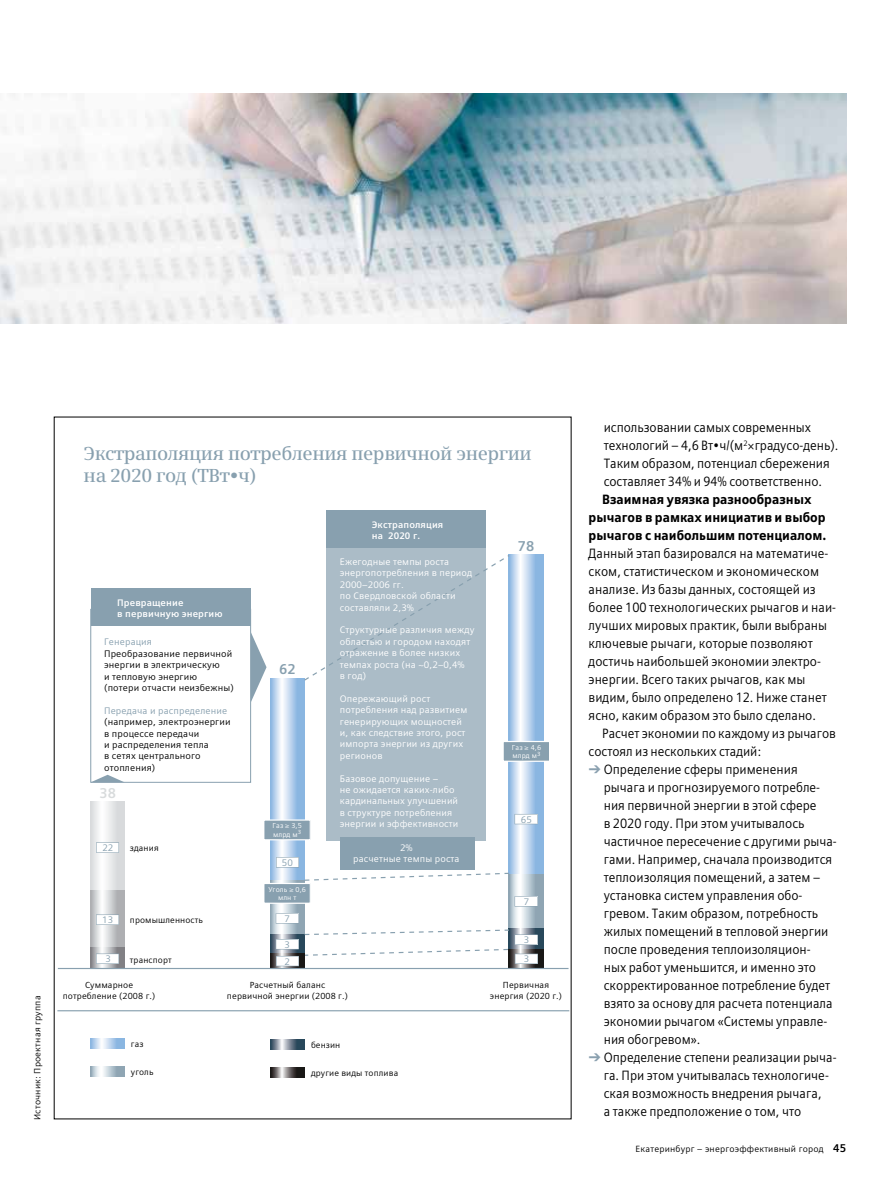
<style>
.page{position:relative;width:893px;height:1191px;background:#fff}
.page>*{position:absolute;margin:0;border:0;box-sizing:border-box;transform-origin:0 0}
.t1{font:600 18.9px/22.6px "Siemens Serif";letter-spacing:-.025em;color:#88a0af}
.t2{font:700 14.25px "Siemens Sans";color:#88a0af}
.t3{font:700 14.25px "Siemens Sans";color:#d8dbdc}
.t4{font:13.5px/18px "Siemens Sans";color:#000;scale:.92 1}
.t5{font:900 13.5px/18px "Siemens Sans";color:#000;text-align:center;scale:.92 1}
.t6{font:9.45px/11.4px "Siemens Sans";letter-spacing:.01em;color:#fff}
.t7{font:9.45px/11.4px "Siemens Sans";letter-spacing:.01em;color:#000}
.t8{font:700 9.45px/11.4px "Siemens Sans";letter-spacing:.01em;color:#fff}
.t9{font:9.45px/16.8px "Siemens Sans";letter-spacing:.01em;color:#88a0af}
.t10{font:9px "Siemens Sans";letter-spacing:.02em;color:#000}
.t11{font:8.85px/10.6px "Siemens Sans";letter-spacing:.01em;color:#000;text-align:center}
.t12{font:8.7px "Siemens Sans";letter-spacing:.01em;color:#000}
.t13{font:7.2px/8.6px "Siemens Sans";letter-spacing:.01em;color:#fff}
.s1{font-family:"Siemens Sans OT"}
.s2{color:#8aa0af}
.s3{font-weight:700;font-size:11.25px}
</style>
<div class="page">
<img style="left:0;top:94px;width:846px;height:229px">
<svg style="left:270px;top:879px;width:35px;height:55px"></svg>
<svg style="left:509px;top:873px;width:34px;height:56px"></svg>
<svg style="left:270px;top:934px;width:6px;height:20px"></svg>
<div style="left:509px;top:929px;width:34px;height:20px;background:#28485b"></div>
<svg style="left:270px;top:954px;width:35px;height:14px"></svg>
<svg style="left:509px;top:949px;width:34px;height:19px"></svg>
<svg style="left:91px;top:889px;width:34px;height:58px"></svg>
<svg style="left:91px;top:947px;width:34px;height:21px"></svg>
<svg style="left:91px;top:801px;width:34px;height:88px"></svg>
<svg style="left:270px;top:678px;width:35px;height:201px"></svg>
<svg style="left:509px;top:554px;width:34px;height:319px"></svg>
<svg style="left:90px;top:1066px;width:34px;height:10px"></svg>
<svg style="left:90px;top:1038px;width:34px;height:10px"></svg>
<svg style="left:271px;top:1039px;width:33px;height:10px"></svg>
<svg style="left:271px;top:1067px;width:33px;height:10px"></svg>
<svg style="left:251px;top:631px;width:16px;height:72px"></svg>
<div style="left:90px;top:609px;width:161px;height:173px;border:1px solid #88a0af"></div>
<div style="left:91px;top:588px;width:160px;height:38px;background:#88a0af"></div>
<hr style="left:58px;top:968px;width:510px;height:1px;background:#88a0af">
<hr style="left:57px;top:1010px;width:512px;height:1px;background:#88a0af">
<svg style="left:303px;top:554px;width:208px;height:127px"></svg>
<div style="left:326px;top:546px;width:160px;height:294px;background:#abbcc7"></div>
<div style="left:326px;top:510px;width:160px;height:37px;background:#88a0af"></div>
<div style="left:340px;top:837px;width:135px;height:32px;background:#88a0af"></div>
<svg style="left:276px;top:913px;width:23px;height:10px"></svg>
<svg style="left:276px;top:929px;width:262px;height:37px"></svg>
<svg style="left:515px;top:896px;width:23px;height:10px"></svg>
<svg style="left:96px;top:914px;width:23px;height:11px"></svg>
<svg style="left:96px;top:842px;width:23px;height:10px"></svg>
<svg style="left:96px;top:953px;width:23px;height:11px"></svg>
<svg style="left:276px;top:857px;width:234px;height:24px"></svg>
<svg style="left:515px;top:814px;width:23px;height:10px"></svg>
<svg style="left:91px;top:774px;width:34px;height:8px"></svg>
<div style="left:264px;top:883px;width:46px;height:20px;background:#88a0af"></div>
<div style="left:263px;top:883px;width:48px;height:20px;border:1px solid #fff"></div>
<div style="left:264px;top:820px;width:46px;height:19px;background:#88a0af"></div>
<div style="left:263px;top:819px;width:48px;height:21px;border:1px solid #fff"></div>
<div style="left:503px;top:741px;width:47px;height:20px;background:#88a0af"></div>
<div style="left:503px;top:741px;width:47px;height:21px;border:1px solid #fff"></div>
<p class="t10" style="left:32px;top:1120px;width:126px;rotate:-90deg">Источник: Проектная группа</p>
<h1 class="t1" style="left:84px;top:441px;width:450px">Экстраполяция потребления первичной энергии на 2020 год (ТВт•ч)</h1>
<p class="t8" style="left:117px;top:597px;width:107px">Превращение<br>в первичную энергию</p>
<p class="t9" style="left:104px;top:634px;width:49px">Генерация</p>
<p class="t7" style="left:104px;top:648px;width:131px">Преобразование первичной энергии в электрическую<br>и тепловую энергию (потери отчасти неизбежны)</p>
<p class="t9" style="left:104px;top:702px;width:125px">Передача и распределение</p>
<p class="t7" style="left:104px;top:716px;width:128px">(например, электроэнергии в процессе передачи<br>и распределения тепла<br>в сетях центрального отопления)</p>
<p class="t3" style="left:99px;top:785px;width:18px">38</p>
<p class="t9" style="left:102px;top:839px;width:13px">22</p>
<p class="t12" style="left:130px;top:842px;width:30px">здания</p>
<p class="t2" style="left:279px;top:661px;width:18px">62</p>
<p class="t13" style="left:273px;top:821px;width:31px">Газ ≥ 3,5 млрд м<sup>3</sup></p>
<p class="t9" style="left:282px;top:854px;width:13px">50</p>
<p class="t13" style="left:268px;top:885px;width:39px;text-align:center">Уголь ≥ 0,6 млн т</p>
<p class="t8" style="left:372px;top:519px;width:73px">Экстраполяция на 2020 г.</p>
<p class="t6" style="left:340px;top:556px;width:134px">Ежегодные темпы роста энергопотребления в период<br>2000–2006 гг.<br>по Свердловской области составляли 2,3%</p>
<p class="t6" style="left:340px;top:624px;width:136px">Структурные различия между областью и городом находят отражение в более низких темпах роста (на ~0,2–0,4%<br>в год)</p>
<p class="t6" style="left:340px;top:693px;width:129px">Опережающий рост потребления над развитием генерирующих мощностей и, как следствие этого, рост импорта энергии из других регионов</p>
<p class="t6" style="left:340px;top:772px;width:120px">Базовое допущение –<br>не ожидается каких-либо кардинальных улучшений в структуре потребления энергии и эффективности</p>
<p class="t6" style="left:353px;top:842px;width:108px;text-align:center">2%<br>расчетные темпы роста</p>
<p class="t2" style="left:518px;top:538px;width:18px">78</p>
<p class="t13" style="left:512px;top:743px;width:31px">Газ ≥ 4,6 млрд м<sup>3</sup></p>
<p class="t9" style="left:521px;top:811px;width:13px">65</p>
<p class="t9" style="left:524px;top:893px;width:7px">7</p>
<p class="t9" style="left:284px;top:910px;width:7px">7</p>
<p class="t9" style="left:102px;top:911px;width:13px">13</p>
<p class="t12" style="left:130px;top:914px;width:75px">промышленность</p>
<p class="t12" style="left:130px;top:954px;width:43px">транспорт</p>
<p class="t9" style="left:524px;top:931px;width:7px">3</p>
<p class="t9" style="left:284px;top:936px;width:7px">3<br>2</p>
<p class="t9" style="left:105px;top:950px;width:7px">3</p>
<p class="t9" style="left:524px;top:950px;width:7px">3</p>
<p class="t11" style="left:63px;top:979px;width:94px">Суммарное потребление (2008 г.)</p>
<p class="t11" style="left:227px;top:979px;width:123px">Расчетный баланс первичной энергии (2008 г.)</p>
<p class="t11" style="left:490px;top:979px;width:74px">Первичная энергия (2020 г.)</p>
<p class="t12" style="left:131px;top:1039px;width:14px">газ</p>
<p class="t12" style="left:131px;top:1067px;width:24px">уголь</p>
<p class="t12" style="left:311px;top:1040px;width:31px">бензин</p>
<p class="t12" style="left:311px;top:1067px;width:89px">другие виды топлива</p>
<p class="t4" style="left:604px;top:418px;width:257px">использовании самых современных технологий – 4,6 Вт•ч/(м<sup>2</sup><span class="s1">×</span>градусо-день).<br>Таким образом, потенциал сбережения составляет 34% и 94% соответственно.</p>
<p class="t5" style="left:589px;top:490px;width:260px">Взаимная увязка разнообразных рычагов в рамках инициатив и выбор рычагов с наибольшим потенциалом.</p>
<p class="t4" style="left:589px;top:544px;width:270px">Данный этап базировался на математиче&shy;ском, статистическом и экономическом анализе. Из базы данных, состоящей из более 100 технологических рычагов и наи&shy;лучших мировых практик, были выбраны ключевые рычаги, которые позволяют достичь наибольшей экономии электро&shy;энергии. Всего таких рычагов, как мы видим, было определено 12. Ниже станет ясно, каким образом это было сделано.</p>
<p class="t4" style="left:589px;top:724px;width:270px;text-indent:14px">Расчет экономии по каждому из рычагов состоял из нескольких стадий:</p>
<p class="t4" style="left:604px;top:760px;width:255px;text-indent:-15px"><span class="s2">➔</span> Определение сферы применения рычага и прогнозируемого потребле&shy;ния первичной энергии в этой сфере<br>в 2020 году. При этом учитывалось частичное пересечение с другими рыча&shy;гами. Например, сначала производится теплоизоляция помещений, а затем – установка систем управления обо&shy;гревом. Таким образом, потребность жилых помещений в тепловой энергии после проведения теплоизоляцион-<br>ных работ уменьшится, и именно это скорректированное потребление будет взято за основу для расчета потенциала экономии рычагом «Системы управле&shy;ния обогревом».</p>
<p class="t4" style="left:604px;top:1048px;width:255px;text-indent:-15px"><span class="s2">➔</span> Определение степени реализации рыча&shy;га. При этом учитывалась технологиче&shy;ская возможность внедрения рычага,<br>а также предположение о том, что</p>
<p class="t10" style="left:636px;top:1144px;width:212px">Екатеринбург – энергоэффективный город <span class="s3">45</span></p>
</div>
